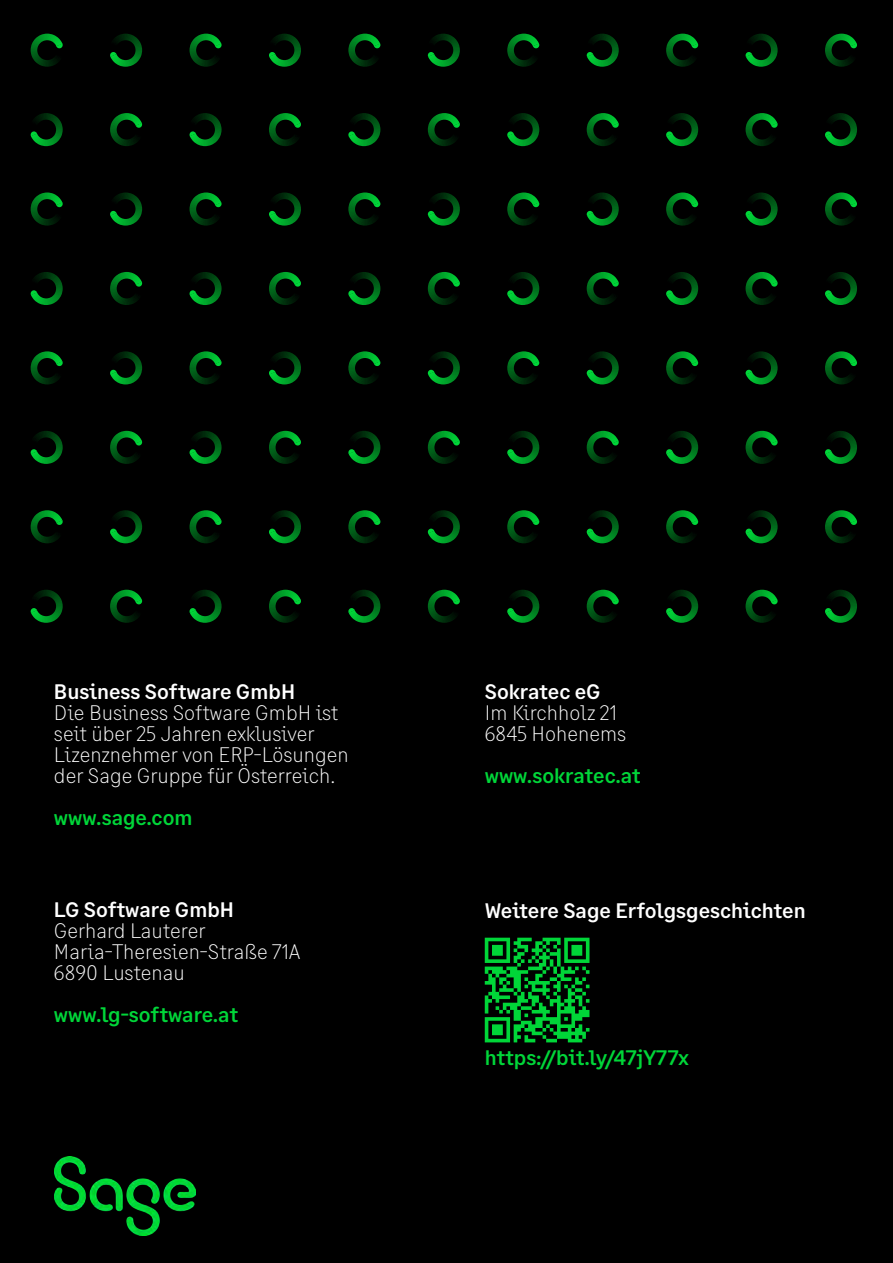
<style>
.page{position:relative;width:893px;height:1263px;background:#000}
.page>*{position:absolute;margin:0;border:0;box-sizing:border-box;transform-origin:0 0}
.t1{font:300 21px/21px "Sage Text";color:#fff}
.t2{font:500 21px "Sage Text";color:#fff}
.t3{font:500 21px "Sage Text";color:#00d639}
</style>
<div class="page">
<svg style="left:31px;top:34px;width:32px;height:33px"></svg>
<svg style="left:110px;top:34px;width:32px;height:33px"></svg>
<svg style="left:190px;top:34px;width:32px;height:33px"></svg>
<svg style="left:269px;top:34px;width:32px;height:33px"></svg>
<svg style="left:348px;top:34px;width:33px;height:33px"></svg>
<svg style="left:427px;top:34px;width:33px;height:33px"></svg>
<svg style="left:507px;top:34px;width:33px;height:33px"></svg>
<svg style="left:586px;top:34px;width:33px;height:33px"></svg>
<svg style="left:666px;top:34px;width:33px;height:33px"></svg>
<svg style="left:745px;top:34px;width:33px;height:33px"></svg>
<svg style="left:825px;top:34px;width:32px;height:33px"></svg>
<svg style="left:30px;top:113px;width:33px;height:33px"></svg>
<svg style="left:110px;top:113px;width:33px;height:33px"></svg>
<svg style="left:189px;top:113px;width:33px;height:33px"></svg>
<svg style="left:269px;top:113px;width:32px;height:33px"></svg>
<svg style="left:348px;top:113px;width:32px;height:33px"></svg>
<svg style="left:428px;top:113px;width:32px;height:33px"></svg>
<svg style="left:507px;top:113px;width:32px;height:33px"></svg>
<svg style="left:587px;top:113px;width:32px;height:33px"></svg>
<svg style="left:666px;top:113px;width:32px;height:33px"></svg>
<svg style="left:746px;top:113px;width:32px;height:33px"></svg>
<svg style="left:825px;top:113px;width:32px;height:33px"></svg>
<svg style="left:31px;top:192px;width:32px;height:34px"></svg>
<svg style="left:110px;top:192px;width:32px;height:34px"></svg>
<svg style="left:190px;top:192px;width:32px;height:34px"></svg>
<svg style="left:269px;top:192px;width:32px;height:34px"></svg>
<svg style="left:348px;top:192px;width:33px;height:34px"></svg>
<svg style="left:427px;top:192px;width:33px;height:34px"></svg>
<svg style="left:507px;top:192px;width:33px;height:34px"></svg>
<svg style="left:586px;top:192px;width:33px;height:34px"></svg>
<svg style="left:666px;top:192px;width:33px;height:34px"></svg>
<svg style="left:745px;top:192px;width:33px;height:34px"></svg>
<svg style="left:825px;top:192px;width:32px;height:34px"></svg>
<svg style="left:30px;top:272px;width:33px;height:33px"></svg>
<svg style="left:110px;top:272px;width:33px;height:33px"></svg>
<svg style="left:189px;top:272px;width:33px;height:33px"></svg>
<svg style="left:269px;top:272px;width:32px;height:33px"></svg>
<svg style="left:348px;top:272px;width:32px;height:33px"></svg>
<svg style="left:428px;top:272px;width:32px;height:33px"></svg>
<svg style="left:507px;top:272px;width:32px;height:33px"></svg>
<svg style="left:587px;top:272px;width:32px;height:33px"></svg>
<svg style="left:666px;top:272px;width:32px;height:33px"></svg>
<svg style="left:746px;top:272px;width:32px;height:33px"></svg>
<svg style="left:825px;top:272px;width:32px;height:33px"></svg>
<svg style="left:30px;top:351px;width:113px;height:34px"></svg>
<svg style="left:190px;top:351px;width:32px;height:33px"></svg>
<svg style="left:269px;top:351px;width:32px;height:33px"></svg>
<svg style="left:348px;top:351px;width:33px;height:33px"></svg>
<svg style="left:427px;top:351px;width:33px;height:33px"></svg>
<svg style="left:507px;top:351px;width:33px;height:33px"></svg>
<svg style="left:586px;top:351px;width:33px;height:33px"></svg>
<svg style="left:666px;top:351px;width:33px;height:33px"></svg>
<svg style="left:745px;top:351px;width:33px;height:33px"></svg>
<svg style="left:825px;top:351px;width:32px;height:33px"></svg>
<svg style="left:30px;top:431px;width:192px;height:33px"></svg>
<svg style="left:269px;top:431px;width:32px;height:33px"></svg>
<svg style="left:348px;top:431px;width:32px;height:33px"></svg>
<svg style="left:428px;top:431px;width:32px;height:33px"></svg>
<svg style="left:507px;top:431px;width:32px;height:33px"></svg>
<svg style="left:587px;top:431px;width:32px;height:33px"></svg>
<svg style="left:666px;top:431px;width:32px;height:33px"></svg>
<svg style="left:746px;top:431px;width:32px;height:33px"></svg>
<svg style="left:825px;top:431px;width:32px;height:33px"></svg>
<svg style="left:31px;top:510px;width:32px;height:33px"></svg>
<svg style="left:110px;top:510px;width:32px;height:33px"></svg>
<svg style="left:190px;top:510px;width:32px;height:33px"></svg>
<svg style="left:269px;top:510px;width:32px;height:33px"></svg>
<svg style="left:348px;top:510px;width:33px;height:33px"></svg>
<svg style="left:427px;top:510px;width:33px;height:33px"></svg>
<svg style="left:507px;top:510px;width:33px;height:33px"></svg>
<svg style="left:586px;top:510px;width:33px;height:33px"></svg>
<svg style="left:666px;top:510px;width:33px;height:33px"></svg>
<svg style="left:745px;top:510px;width:33px;height:33px"></svg>
<svg style="left:825px;top:510px;width:32px;height:34px"></svg>
<svg style="left:30px;top:590px;width:113px;height:33px"></svg>
<svg style="left:189px;top:590px;width:33px;height:33px"></svg>
<svg style="left:269px;top:590px;width:32px;height:33px"></svg>
<svg style="left:348px;top:590px;width:32px;height:33px"></svg>
<svg style="left:428px;top:590px;width:32px;height:33px"></svg>
<svg style="left:507px;top:590px;width:32px;height:33px"></svg>
<svg style="left:587px;top:590px;width:32px;height:33px"></svg>
<svg style="left:666px;top:590px;width:32px;height:33px"></svg>
<svg style="left:746px;top:590px;width:32px;height:33px"></svg>
<svg style="left:825px;top:590px;width:32px;height:33px"></svg>
<img style="left:54px;top:1156px;width:142px;height:80px">
<svg style="left:485px;top:938px;width:104px;height:104px"></svg>
<p class="t2" style="left:54px;top:678px;width:243px">Business Software GmbH</p>
<p class="t1" style="left:54px;top:702px;width:296px">Die Business Software GmbH ist seit über 25 Jahren exklusiver<br>Lizenznehmer von ERP-Lösungen der Sage Gruppe für Österreich.</p>
<p class="t3" style="left:54px;top:804px;width:140px">www.sage.com</p>
<p class="t2" style="left:54px;top:897px;width:182px">LG Software GmbH</p>
<p class="t1" style="left:54px;top:920px;width:248px">Gerhard Lauterer<br>Maria-Theresien-Straße 71A<br>6890 Lustenau</p>
<p class="t3" style="left:54px;top:1002px;width:186px">www.lg-software.at</p>
<p class="t2" style="left:485px;top:678px;width:117px">Sokratec eG</p>
<p class="t1" style="left:485px;top:702px;width:143px">Im Kirchholz 21<br>6845 Hohenems</p>
<p class="t3" style="left:485px;top:762px;width:157px">www.sokratec.at</p>
<p class="t2" style="left:485px;top:897px;width:322px">Weitere Sage Erfolgsgeschichten</p>
<p class="t3" style="left:485px;top:1044px;width:206px">https://bit.ly/47jY77x</p>
</div>
